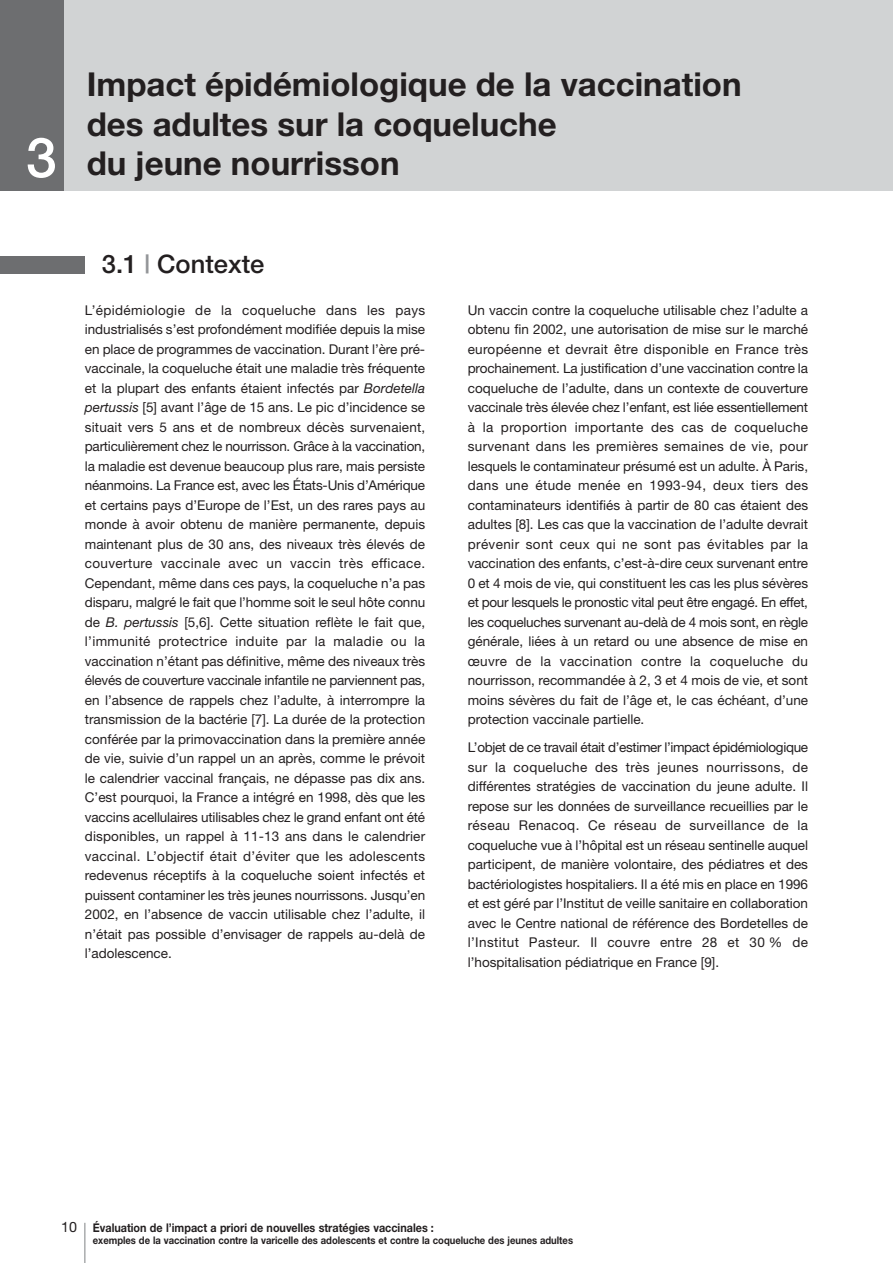
<style>
.page{position:relative;width:893px;height:1263px;background:#fff}
.page>*{position:absolute;margin:0;border:0;box-sizing:border-box;transform-origin:0 0}
.t1{font:700 33px "Helvetica Neue";color:#231f20}
.t2{font:500 25.5px "Helvetica Neue";color:#231f20}
.t3{font:14.25px "Helvetica Neue";color:#231f20}
.t4{font:13.5px/19.5px "Helvetica Neue";color:#231f20;text-align:justify}
.t5{font:700 12px "Helvetica Neue";color:#231f20;scale:.9 1}
.t6{font:700 10.5px "Helvetica Neue";color:#231f20;scale:.9 1}
.s1{font-weight:500;font-size:55.2px;color:#fff}
.s2{color:#939598}
.s3{font-style:italic}
</style>
<div class="page">
<hr style="left:84px;top:1223px;width:1px;height:40px;background:#808285">
<div style="left:0;top:0;width:892px;height:191px;background:#d1d3d4"></div>
<div style="left:0;top:0;width:64px;height:191px;background:#6d6e70"></div>
<div style="left:0;top:256px;width:85px;height:17px;background:#6d6e70"></div>
<p class="t1" style="left:87px;top:73px;width:656px">Impact épidémiologique de la vaccination</p>
<p class="t1" style="left:87px;top:112px;width:471px">des adultes sur la coqueluche</p>
<p class="t1" style="left:26px;top:152px;width:375px"><span class="s1">3</span> du jeune nourrisson</p>
<p class="t2" style="left:102px;top:255px;width:164px">3.1 <span class="s2">|</span> Contexte</p>
<p class="t4" style="left:85px;top:302px;width:342px">L’épidémiologie de la coqueluche dans les pays industrialisés s’est profondément modifiée depuis la mise en place de programmes de vaccination. Durant l’ère pré&shy;vaccinale, la coqueluche était une maladie très fréquente et la plupart des enfants étaient infectés par <span class="s3">Bordetella pertussis</span> [5] avant l’âge de 15 ans. Le pic d’incidence se situait vers 5 ans et de nombreux décès survenaient, particulièrement chez le nourrisson. Grâce à la vaccination, la maladie est devenue beaucoup plus rare, mais persiste néanmoins. La France est, avec les États-Unis d’Amérique et certains pays d’Europe de l’Est, un des rares pays au monde à avoir obtenu de manière permanente, depuis maintenant plus de 30 ans, des niveaux très élevés de couverture vaccinale avec un vaccin très efficace.<br>Cependant, même dans ces pays, la coqueluche n’a pas disparu, malgré le fait que l’homme soit le seul hôte connu de <span class="s3">B. pertussis</span> [5,6]. Cette situation reflète le fait que, l’immunité protectrice induite par la maladie ou la vaccination n’étant pas définitive, même des niveaux très élevés de couverture vaccinale infantile ne parviennent pas, en l’absence de rappels chez l’adulte, à interrompre la transmission de la bactérie [7]. La durée de la protection conférée par la primovaccination dans la première année de vie, suivie d’un rappel un an après, comme le prévoit le calendrier vaccinal français, ne dépasse pas dix ans.<br>C’est pourquoi, la France a intégré en 1998, dès que les vaccins acellulaires utilisables chez le grand enfant ont été disponibles, un rappel à 11-13 ans dans le calendrier vaccinal. L’objectif était d’éviter que les adolescents redevenus réceptifs à la coqueluche soient infectés et puissent contaminer les très jeunes nourrissons. Jusqu’en 2002, en l’absence de vaccin utilisable chez l’adulte, il n’était pas possible d’envisager de rappels au-delà de l’adolescence.</p>
<p class="t4" style="left:468px;top:302px;width:342px">Un vaccin contre la coqueluche utilisable chez l’adulte a obtenu fin 2002, une autorisation de mise sur le marché européenne et devrait être disponible en France très prochainement. La justification d’une vaccination contre la coqueluche de l’adulte, dans un contexte de couverture vaccinale très élevée chez l’enfant, est liée essentiellement à la proportion importante des cas de coqueluche survenant dans les premières semaines de vie, pour lesquels le contaminateur présumé est un adulte. À Paris, dans une étude menée en 1993-94, deux tiers des contaminateurs identifiés à partir de 80 cas étaient des adultes [8]. Les cas que la vaccination de l’adulte devrait prévenir sont ceux qui ne sont pas évitables par la vaccination des enfants, c’est-à-dire ceux survenant entre 0 et 4 mois de vie, qui constituent les cas les plus sévères et pour lesquels le pronostic vital peut être engagé. En effet, les coqueluches survenant au-delà de 4 mois sont, en règle générale, liées à un retard ou une absence de mise en œuvre de la vaccination contre la coqueluche du nourrisson, recommandée à 2, 3 et 4 mois de vie, et sont moins sévères du fait de l’âge et, le cas échéant, d’une protection vaccinale partielle.</p>
<p class="t4" style="left:468px;top:739px;width:342px">L’objet de ce travail était d’estimer l’impact épidémiologique sur la coqueluche des très jeunes nourrissons, de différentes stratégies de vaccination du jeune adulte. Il repose sur les données de surveillance recueillies par le réseau Renacoq. Ce réseau de surveillance de la coqueluche vue à l’hôpital est un réseau sentinelle auquel participent, de manière volontaire, des pédiatres et des bactériologistes hospitaliers. Il a été mis en place en 1996 et est géré par l’Institut de veille sanitaire en collaboration avec le Centre national de référence des Bordetelles de l’Institut Pasteur. Il couvre entre 28 et 30 % de l’hospitalisation pédiatrique en France [9].</p>
<p class="t3" style="left:61px;top:1222px;width:17px">10</p>
<p class="t5" style="left:93px;top:1223px;width:380px">Évaluation de l’impact a priori de nouvelles stratégies vaccinales :</p>
<p class="t6" style="left:93px;top:1236px;width:535px">exemples de la vaccination contre la varicelle des adolescents et contre la coqueluche des jeunes adultes</p>
</div>
